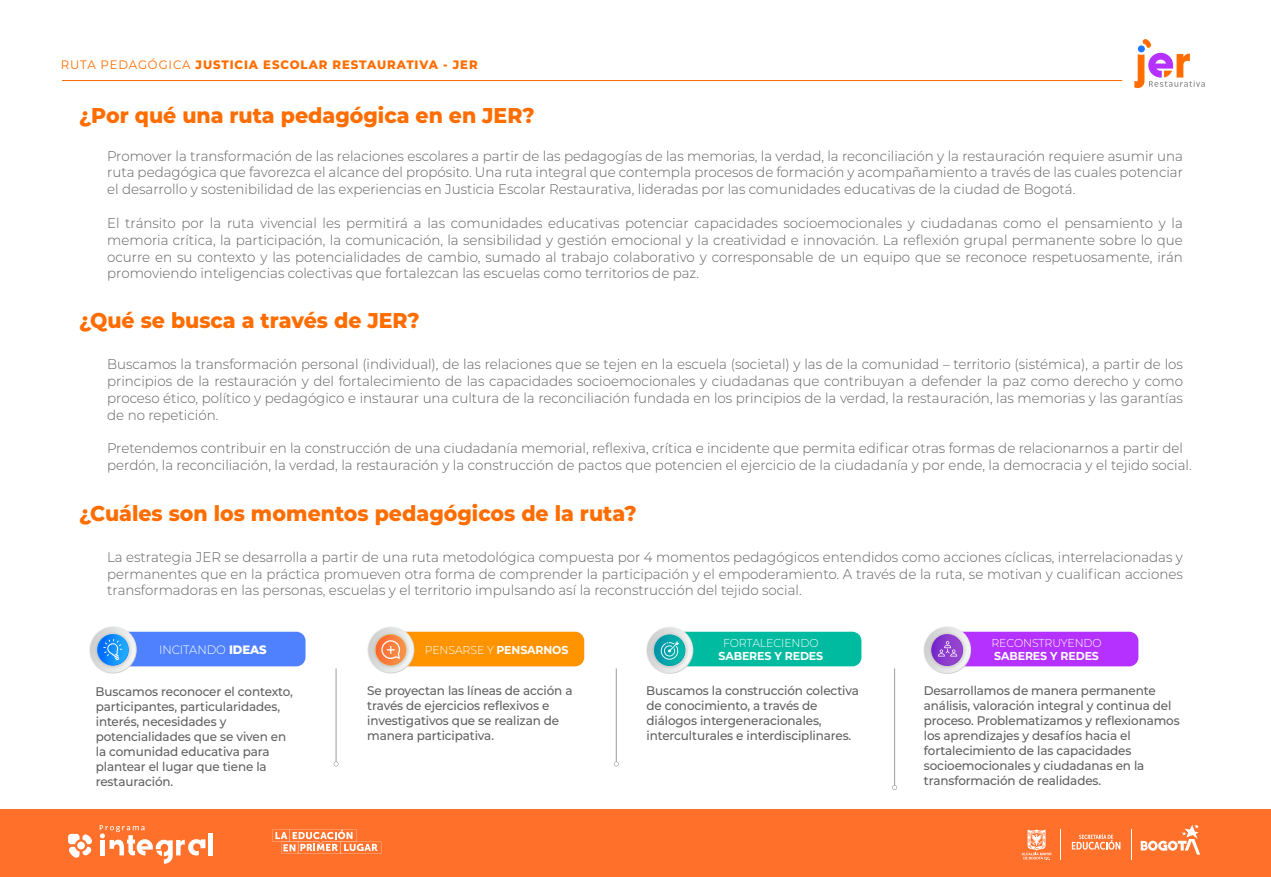
<style>
.page{position:relative;width:1271px;height:877px;background:#fff}
.page>*{position:absolute;margin:0;border:0;box-sizing:border-box;transform-origin:0 0}
.t1{font:800 21.4px "Montserrat";color:#ff6d00;scale:.96 1}
.t2{font:300 14px/16.8px "Montserrat";color:#606060;text-align:justify;scale:.96 1}
.t3{font:500 12.5px/15px "Montserrat";letter-spacing:-.01em;color:#606060;scale:.96 1}
.t4{font:800 12.2px "Montserrat";letter-spacing:.075em;color:#ff6d00;scale:.96 1}
.t5{font:300 12.15px "Montserrat";letter-spacing:-.01em;color:#fff;scale:.96 1}
.t6{font:300 11.5px "Montserrat";letter-spacing:-.01em;color:#fff;scale:.96 1}
.t7{font:700 11.5px "Montserrat";letter-spacing:-.01em;color:#fff;scale:.96 1}
.s1{font-weight:400}
.s2{font-weight:800}
.s3{font-weight:700}
</style>
<div class="page">
<div style="left:0;top:809px;width:1271px;height:68px;background:#ff702b"></div>
<svg style="left:1021px;top:829px;width:30px;height:31px"></svg>
<svg style="left:1140px;top:824px;width:60px;height:30px"></svg>
<hr style="left:1131px;top:829px;width:1px;height:30px;background:#fff">
<hr style="left:1060px;top:829px;width:1px;height:30px;background:#fff">
<svg style="left:1072px;top:833px;width:48px;height:16px"></svg>
<hr style="left:209px;top:833px;width:4px;height:22px;background:#fff">
<svg style="left:100px;top:825px;width:105px;height:38px"></svg>
<svg style="left:68px;top:833px;width:24px;height:25px"></svg>
<div style="left:77px;top:841px;width:8px;height:8px;background:#fff;border-radius:50%"></div>
<svg style="left:273px;top:829px;width:108px;height:25px"></svg>
<hr style="left:336px;top:668px;width:1px;height:96px;background:#9e9e9e">
<svg style="left:334px;top:761px;width:4px;height:5px"></svg>
<hr style="left:616px;top:668px;width:1px;height:96px;background:#9e9e9e">
<svg style="left:614px;top:761px;width:5px;height:5px"></svg>
<hr style="left:894px;top:668px;width:1px;height:119px;background:#9e9e9e">
<svg style="left:892px;top:785px;width:5px;height:5px"></svg>
<div style="left:376px;top:631px;width:208px;height:35px;background:#ff9300;border-radius:9px"></div>
<svg style="left:367px;top:627px;width:49px;height:47px"></svg>
<div style="left:97px;top:631px;width:208px;height:35px;background:#4f81ff;border-radius:9px"></div>
<svg style="left:89px;top:627px;width:49px;height:47px"></svg>
<div style="left:653px;top:631px;width:208px;height:35px;background:#00bb9f;border-radius:9px"></div>
<svg style="left:646px;top:627px;width:48px;height:47px"></svg>
<div style="left:930px;top:631px;width:208px;height:35px;background:#b431ff;border-radius:9px"></div>
<svg style="left:923px;top:627px;width:49px;height:47px"></svg>
<hr style="left:62px;top:80px;width:1060px;height:1px;background:#ff6d00">
<svg style="left:1134px;top:39px;width:71px;height:49px"></svg>
<p class="t4" style="left:61px;top:56px;width:436px"><span class="s1">RUTA PEDAGÓGICA</span> JUSTICIA ESCOLAR RESTAURATIVA - JER</p>
<h1 class="t1" style="left:79px;top:100px;width:476px">¿Por qué una ruta pedagógica en en JER?</h1>
<p class="t2" style="left:107px;top:147px;width:1122px">Promover la transformación de las relaciones escolares a partir de las pedagogías de las memorias, la verdad, la reconciliación y la restauración requiere asumir una ruta pedagógica que favorezca el alcance del propósito. Una ruta integral que contempla procesos de formación y acompañamiento a través de las cuales potenciar el desarrollo y sostenibilidad de las experiencias en Justicia Escolar Restaurativa, lideradas por las comunidades educativas de la ciudad de Bogotá.</p>
<p class="t2" style="left:107px;top:214px;width:1122px">El tránsito por la ruta vivencial les permitirá a las comunidades educativas potenciar capacidades socioemocionales y ciudadanas como el pensamiento y la memoria crítica, la participación, la comunicación, la sensibilidad y gestión emocional y la creatividad e innovación. La reflexión grupal permanente sobre lo que ocurre en su contexto y las potencialidades de cambio, sumado al trabajo colaborativo y corresponsable de un equipo que se reconoce respetuosamente, irán promoviendo inteligencias colectivas que fortalezcan las escuelas como territorios de paz.</p>
<h1 class="t1" style="left:79px;top:305px;width:356px">¿Qué se busca a través de JER?</h1>
<p class="t2" style="left:107px;top:355px;width:1122px">Buscamos la transformación personal (individual), de las relaciones que se tejen en la escuela (societal) y las de la comunidad – territorio (sistémica), a partir de los principios de la restauración y del fortalecimiento de las capacidades socioemocionales y ciudadanas que contribuyan a defender la paz como derecho y como proceso ético, político y pedagógico e instaurar una cultura de la reconciliación fundada en los principios de la verdad, la restauración, las memorias y las garantías de no repetición.</p>
<p class="t2" style="left:107px;top:439px;width:1131px">Pretendemos contribuir en la construcción de una ciudadanía memorial, reflexiva, crítica e incidente que permita edificar otras formas de relacionarnos a partir del perdón, la reconciliación, la verdad, la restauración y la construcción de pactos que potencien el ejercicio de la ciudadanía y por ende, la democracia y el tejido social.</p>
<h1 class="t1" style="left:79px;top:497px;width:582px">¿Cuáles son los momentos pedagógicos de la ruta?</h1>
<p class="t2" style="left:107px;top:548px;width:1122px">La estrategia JER se desarrolla a partir de una ruta metodológica compuesta por 4 momentos pedagógicos entendidos como acciones cíclicas, interrelacionadas y permanentes que en la práctica promueven otra forma de comprender la participación y el empoderamiento. A través de la ruta, se motivan y cualifican acciones transformadoras en las personas, escuelas y el territorio impulsando así la reconstrucción del tejido social.</p>
<p class="t5" style="left:159px;top:641px;width:114px">INCITANDO <span class="s2">IDEAS</span></p>
<p class="t6" style="left:425px;top:641px;width:151px">PENSARSE Y <span class="s3">PENSARNOS</span></p>
<p class="t6" style="left:723px;top:635px;width:101px">FORTALECIENDO</p>
<p class="t7" style="left:718px;top:647px;width:111px">SABERES Y REDES</p>
<p class="t6" style="left:991px;top:635px;width:116px">RECONSTRUYENDO</p>
<p class="t7" style="left:994px;top:647px;width:111px">SABERES Y REDES</p>
<p class="t3" style="left:96px;top:683px;width:207px">Buscamos reconocer el contexto, participantes, particularidades, interés, necesidades y potencialidades que se viven en la comunidad educativa para plantear el lugar que tiene la restauración.</p>
<p class="t3" style="left:367px;top:682px;width:216px">Se proyectan las líneas de acción a través de ejercicios reflexivos e investigativos que se realizan de manera participativa.</p>
<p class="t3" style="left:646px;top:682px;width:223px">Buscamos la construcción colectiva de conocimiento, a través de diálogos intergeneracionales, interculturales e interdisciplinares.</p>
<p class="t3" style="left:923px;top:682px;width:268px">Desarrollamos de manera permanente análisis, valoración integral y continua del proceso. Problematizamos y reflexionamos los aprendizajes y desafíos hacia el fortalecimiento de las capacidades socioemocionales y ciudadanas en la transformación de realidades.</p>
</div>
